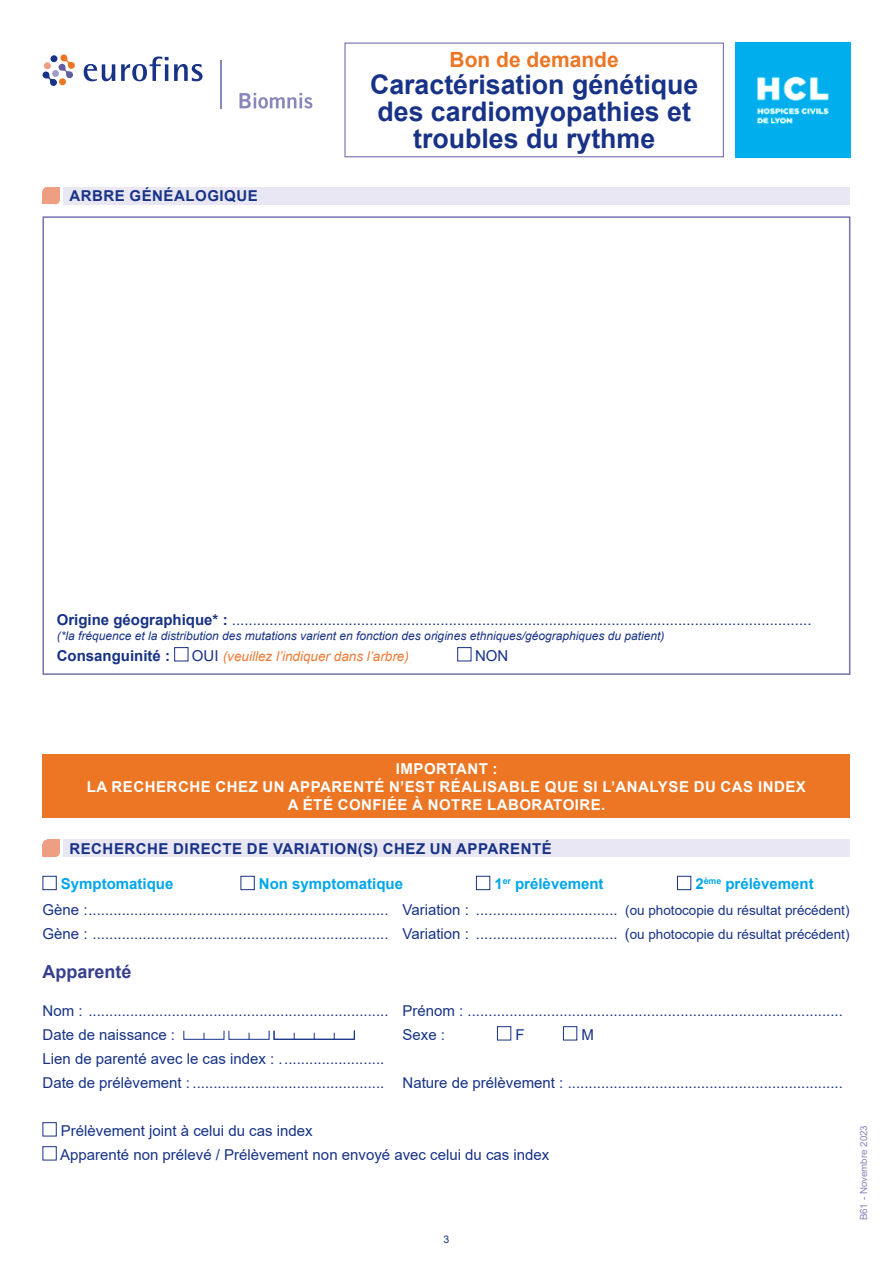
<style>
.page{position:relative;width:893px;height:1263px;background:#fff}
.page>*{position:absolute;margin:0;border:0;box-sizing:border-box;transform-origin:0 0}
.t1{font:700 27px/27px "Arial";color:#173286;text-align:center}
.t2{font:700 21px "Arial";color:#ec7624}
.t3{font:700 18px "Arial";color:#37408f}
.t4{font:15px/24px "Arial";color:#173286}
.t5{font:700 15px/18px "Arial";letter-spacing:.035em;color:#fff;text-align:center}
.t6{font:700 15px "Arial";letter-spacing:.035em;color:#173286}
.t7{font:700 15px "Arial";color:#00a6eb}
.t8{font:700 15px "Arial";color:#173286}
.t9{font:italic 13.5px "Arial";color:#ec7a35}
.t10{font:italic 12px "Arial";color:#173286}
.t11{font:10.5px "Arial";color:#173286}
.t12{font:9.75px "Arial";color:#8986bb}
.s1{font-weight:700}
.s2{font-style:normal;font-size:15px;color:#173286}
.s3{font-weight:700;color:#00a6eb}
.s4{font-size:13.5px}
</style>
<div class="page">
<svg style="left:239px;top:93px;width:73px;height:16px"></svg>
<hr style="left:221px;top:60px;width:1px;height:49px;background:#8986bb">
<svg style="left:43px;top:54px;width:32px;height:32px"></svg>
<div style="left:59px;top:78px;width:7px;height:7px;background:#ec7624;border-radius:50%"></div>
<div style="left:44px;top:62px;width:7px;height:7px;background:#ef9f81;border-radius:50%"></div>
<div style="left:51px;top:55px;width:6px;height:7px;background:#173286;border-radius:50%"></div>
<svg style="left:84px;top:64px;width:31px;height:17px"></svg>
<svg style="left:121px;top:57px;width:82px;height:24px"></svg>
<img style="left:736px;top:43px;width:114px;height:114px">
<div style="left:344px;top:43px;width:380px;height:114px;border:1px solid #7471ae"></div>
<div style="left:63px;top:840px;width:787px;height:17px;background:#e8e7f3"></div>
<div style="left:43px;top:840px;width:8px;height:8px;background:#ef9f81;border-radius:50%"></div>
<div style="left:51px;top:848px;width:9px;height:9px;background:#ef9f81;border-radius:50%"></div>
<div style="left:47px;top:840px;width:13px;height:13px;background:#ef9f81"></div>
<div style="left:43px;top:844px;width:13px;height:13px;background:#ef9f81"></div>
<div style="left:43px;top:876px;width:14px;height:14px;border:1px solid #173286"></div>
<div style="left:241px;top:876px;width:14px;height:14px;border:1px solid #173286"></div>
<div style="left:476px;top:876px;width:14px;height:14px;border:1px solid #173286"></div>
<div style="left:677px;top:876px;width:14px;height:14px;border:1px solid #173286"></div>
<div style="left:183px;top:1030px;width:41px;height:10px;border:1px solid #173286"></div>
<div style="left:229px;top:1030px;width:40px;height:10px;border:1px solid #173286"></div>
<div style="left:274px;top:1030px;width:81px;height:10px;border:1px solid #173286"></div>
<div style="left:497px;top:1026px;width:14px;height:14px;border:1px solid #173286"></div>
<div style="left:563px;top:1026px;width:14px;height:14px;border:1px solid #173286"></div>
<div style="left:43px;top:1122px;width:14px;height:14px;border:1px solid #173286"></div>
<div style="left:43px;top:1146px;width:14px;height:14px;border:1px solid #173286"></div>
<div style="left:43px;top:754px;width:807px;height:64px;background:#ec7624"></div>
<div style="left:63px;top:187px;width:787px;height:17px;background:#e8e7f3"></div>
<div style="left:43px;top:187px;width:8px;height:9px;background:#ef9f81;border-radius:50%"></div>
<div style="left:51px;top:196px;width:9px;height:8px;background:#ef9f81;border-radius:50%"></div>
<div style="left:47px;top:187px;width:13px;height:13px;background:#ef9f81"></div>
<div style="left:43px;top:192px;width:13px;height:12px;background:#ef9f81"></div>
<div style="left:174px;top:647px;width:14px;height:14px;border:1px solid #173286"></div>
<div style="left:457px;top:647px;width:14px;height:14px;border:1px solid #173286"></div>
<div style="left:43px;top:216px;width:807px;height:459px;border:2px solid #7471ae"></div>
<p class="t6" style="left:69px;top:185px;width:190px">ARBRE GÉNÉALOGIQUE</p>
<h2 class="t2" style="left:450px;top:45px;width:171px">Bon de demande</h2>
<h1 class="t1" style="left:370px;top:71px;width:330px">Caractérisation génétique des cardiomyopathies et troubles du rythme</h1>
<p class="t4" style="left:57px;top:608px;width:756px"><span class="s1">Origine géographique* :</span> ...........................................................................................................................................</p>
<p class="t10" style="left:57px;top:628px;width:609px">(*la fréquence et la distribution des mutations varient en fonction des origines ethniques/géographiques du patient)</p>
<p class="t8" style="left:57px;top:645px;width:115px">Consanguinité :</p>
<p class="t9" style="left:192px;top:648px;width:218px"><span class="s2">OUI</span> (veuillez l’indiquer dans l’arbre)</p>
<p class="t4" style="left:475px;top:644px;width:35px">NON</p>
<p class="t5" style="left:87px;top:760px;width:721px">IMPORTANT :<br>LA RECHERCHE CHEZ UN APPARENTÉ N’EST RÉALISABLE QUE SI L’ANALYSE DU CAS INDEX<br>A ÉTÉ CONFIÉE À NOTRE LABORATOIRE.</p>
<p class="t6" style="left:69px;top:838px;width:484px">RECHERCHE DIRECTE DE VARIATION(S) CHEZ UN APPARENTÉ</p>
<p class="t7" style="left:61px;top:873px;width:114px">Symptomatique</p>
<p class="t7" style="left:259px;top:873px;width:146px">Non symptomatique</p>
<p class="t7" style="left:494px;top:873px;width:111px">1<sup>er</sup> prélèvement</p>
<p class="t4" style="left:43px;top:871px;width:808px;line-height:26.1px;text-indent:653px"><span class="s3">2</span><sup>ème</sup> <span class="s3">prélèvement<br></span>Gène :........................................................................ Variation : .................................. <span class="s4">(ou photocopie du résultat précédent)</span></p>
<p class="t4" style="left:43px;top:922px;width:808px">Gène : ....................................................................... Variation : .................................. (<span class="s4">ou photocopie du résultat précédent)</span></p>
<p class="t3" style="left:43px;top:958px;width:91px">Apparenté</p>
<p class="t4" style="left:43px;top:998px;width:802px">Nom : ........................................................................ Prénom : ..........................................................................................<br>Date de naissance :</p>
<p class="t4" style="left:403px;top:1022px;width:44px">Sexe :</p>
<p class="t4" style="left:515px;top:1022px;width:11px">F</p>
<p class="t4" style="left:581px;top:1022px;width:14px">M</p>
<p class="t4" style="left:43px;top:1046px;width:802px">Lien de parenté avec le cas index : .........................<br>Date de prélèvement : .............................................. Nature de prélèvement : ..................................................................</p>
<p class="t4" style="left:60px;top:1118px;width:491px">Prélèvement joint à celui du cas index<br>Apparenté non prélevé / Prélèvement non envoyé avec celui du cas index</p>
<p class="t11" style="left:444px;top:1231px;width:7px">3</p>
<p class="t12" style="left:857px;top:1220px;width:97px;rotate:-90deg">B61 - Novembre 2023</p>
</div>
